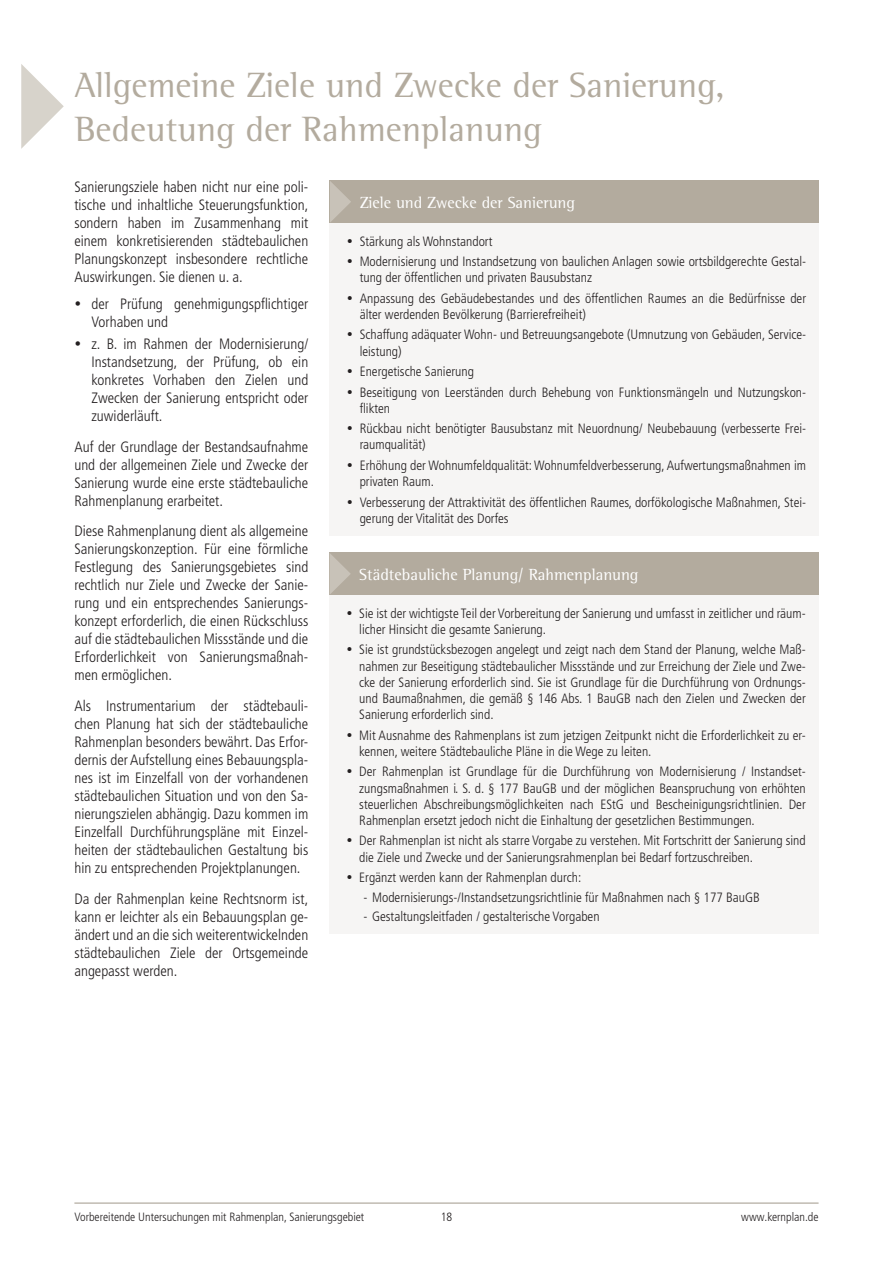
<style>
.page{position:relative;width:893px;height:1263px;background:#fff}
.page>*{position:absolute;margin:0;border:0;box-sizing:border-box;transform-origin:0 0}
.t1{font:36px/43.2px "Rotis Semi Serif Std";color:#b3ab9e}
.t2{font:16.5px "Rotis Semi Serif Std";color:#fff}
.t3{font:300 condensed 15px/18px "Frutiger LT Pro";color:#231f20;text-align:justify}
.t4{font:300 condensed 13.5px/16.2px "Frutiger LT Pro";color:#231f20}
.t5{font:300 condensed 12px "Frutiger LT Pro";color:#231f20}
</style>
<div class="page">
<svg style="left:21px;top:64px;width:43px;height:85px"></svg>
<hr style="left:74px;top:1203px;width:745px;height:1px;background:#a1988a">
<div style="left:330px;top:223px;width:489px;height:312px;background:#f6f5f4"></div>
<div style="left:330px;top:181px;width:489px;height:42px;background:#b3ab9e"></div>
<svg style="left:330px;top:181px;width:21px;height:41px"></svg>
<div style="left:330px;top:595px;width:489px;height:338px;background:#f6f5f4"></div>
<div style="left:330px;top:553px;width:489px;height:42px;background:#b3ab9e"></div>
<svg style="left:330px;top:554px;width:21px;height:40px"></svg>
<h1 class="t1" style="left:75px;top:64px;width:651px">Allgemeine Ziele und Zwecke der Sanierung,<br>Bedeutung der Rahmenplanung</h1>
<p class="t3" style="left:74px;top:178px;width:235px">Sanierungsziele haben nicht nur eine poli&shy;tische und inhaltliche Steuerungsfunktion, sondern haben im Zusammenhang mit einem konkretisierenden städtebaulichen Planungskonzept insbesondere rechtliche Auswirkungen. Sie dienen u. a.</p>
<p class="t3" style="left:91px;top:294px;width:218px;text-indent:-17px">• der Prüfung genehmigungspflichtiger<br>Vorhaben und</p>
<p class="t3" style="left:91px;top:335px;width:218px;text-indent:-17px">• z. B. im Rahmen der Modernisierung/ Instandsetzung, der Prüfung, ob ein konkretes Vorhaben den Zielen und Zwecken der Sanierung entspricht oder zuwiderläuft.</p>
<p class="t3" style="left:74px;top:437px;width:235px">Auf der Grundlage der Bestandsaufnahme und der allgemeinen Ziele und Zwecke der Sanierung wurde eine erste städtebauliche Rahmenplanung erarbeitet.</p>
<p class="t3" style="left:74px;top:522px;width:235px">Diese Rahmenplanung dient als allgemeine Sanierungskonzeption. Für eine förmliche Festlegung des Sanierungsgebietes sind rechtlich nur Ziele und Zwecke der Sanie&shy;rung und ein entsprechendes Sanierungs&shy;konzept erforderlich, die einen Rückschluss auf die städtebaulichen Missstände und die Erforderlichkeit von Sanierungsmaßnah&shy;men ermöglichen.</p>
<p class="t3" style="left:74px;top:697px;width:235px">Als Instrumentarium der städtebauli&shy;chen Planung hat sich der städtebauliche Rahmenplan besonders bewährt. Das Erfor&shy;dernis der Aufstellung eines Bebauungspla&shy;nes ist im Einzelfall von der vorhandenen städtebaulichen Situation und von den Sa&shy;nierungszielen abhängig. Dazu kommen im Einzelfall Durchführungspläne mit Einzel&shy;heiten der städtebaulichen Gestaltung bis hin zu entsprechenden Projektplanungen.</p>
<p class="t3" style="left:74px;top:890px;width:235px">Da der Rahmenplan keine Rechtsnorm ist, kann er leichter als ein Bebauungsplan ge&shy;ändert und an die sich weiterentwickelnden städtebaulichen Ziele der Ortsgemeinde angepasst werden.</p>
<p class="t2" style="left:360px;top:192px;width:217px">Ziele und Zwecke der Sanierung</p>
<p class="t4" style="left:347px;top:233px;width:147px">• Stärkung als Wohnstandort</p>
<p class="t4" style="left:360px;top:253px;width:448px;text-indent:-13px">• Modernisierung und Instandsetzung von baulichen Anlagen sowie ortsbildgerechte Gestal&shy;tung der öffentlichen und privaten Bausubstanz</p>
<p class="t4" style="left:360px;top:290px;width:448px;text-indent:-13px">• Anpassung des Gebäudebestandes und des öffentlichen Raumes an die Bedürfnisse der älter werdenden Bevölkerung (Barrierefreiheit)</p>
<p class="t4" style="left:360px;top:327px;width:448px;text-indent:-13px">• Schaffung adäquater Wohn- und Betreuungsangebote (Umnutzung von Gebäuden, Service&shy;leistung)</p>
<p class="t4" style="left:347px;top:363px;width:129px">• Energetische Sanierung</p>
<p class="t4" style="left:360px;top:384px;width:448px;text-indent:-13px">• Beseitigung von Leerständen durch Behebung von Funktionsmängeln und Nutzungskon&shy;flikten</p>
<p class="t4" style="left:360px;top:421px;width:448px;text-indent:-13px">• Rückbau nicht benötigter Bausubstanz mit Neuordnung/ Neubebauung (verbesserte Frei&shy;raumqualität)</p>
<p class="t4" style="left:360px;top:457px;width:448px;text-indent:-13px">• Erhöhung der Wohnumfeldqualität: Wohnumfeldverbesserung, Aufwertungsmaßnahmen im privaten Raum.</p>
<p class="t4" style="left:360px;top:494px;width:448px;text-indent:-13px">• Verbesserung der Attraktivität des öffentlichen Raumes, dorfökologische Maßnahmen, Stei&shy;gerung der Vitalität des Dorfes</p>
<p class="t2" style="left:359px;top:564px;width:281px">Städtebauliche Planung/ Rahmenplanung</p>
<p class="t4" style="left:359px;top:605px;width:448px;text-indent:-13px">• Sie ist der wichtigste Teil der Vorbereitung der Sanierung und umfasst in zeitlicher und räum&shy;licher Hinsicht die gesamte Sanierung.</p>
<p class="t4" style="left:359px;top:642px;width:448px;text-align:justify;text-indent:-13px">• Sie ist grundstücksbezogen angelegt und zeigt nach dem Stand der Planung, welche Maß&shy;nahmen zur Beseitigung städtebaulicher Missstände und zur Erreichung der Ziele und Zwe&shy;cke der Sanierung erforderlich sind. Sie ist Grundlage für die Durchführung von Ordnungs&shy;und Baumaßnahmen, die gemäß § 146 Abs. 1 BauGB nach den Zielen und Zwecken der Sanierung erforderlich sind.</p>
<p class="t4" style="left:359px;top:727px;width:448px;text-indent:-13px">• Mit Ausnahme des Rahmenplans ist zum jetzigen Zeitpunkt nicht die Erforderlichkeit zu er&shy;kennen, weitere Städtebauliche Pläne in die Wege zu leiten.</p>
<p class="t4" style="left:359px;top:764px;width:448px;text-align:justify;text-indent:-13px">• Der Rahmenplan ist Grundlage für die Durchführung von Modernisierung / Instandset&shy;zungsmaßnahmen i. S. d. § 177 BauGB und der möglichen Beanspruchung von erhöhten steuerlichen Abschreibungsmöglichkeiten nach EStG und Bescheinigungsrichtlinien. Der Rahmenplan ersetzt jedoch nicht die Einhaltung der gesetzlichen Bestimmungen.</p>
<p class="t4" style="left:359px;top:833px;width:448px;text-indent:-13px">• Der Rahmenplan ist nicht als starre Vorgabe zu verstehen. Mit Fortschritt der Sanierung sind die Ziele und Zwecke und der Sanierungsrahmenplan bei Bedarf fortzuschreiben.</p>
<p class="t4" style="left:347px;top:869px;width:236px">• Ergänzt werden kann der Rahmenplan durch:</p>
<p class="t4" style="left:364px;top:890px;width:398px">- Modernisierungs-/Instandsetzungsrichtlinie für Maßnahmen nach § 177 BauGB</p>
<p class="t4" style="left:364px;top:908px;width:238px">- Gestaltungsleitfaden / gestalterische Vorgaben</p>
<p class="t5" style="left:74px;top:1210px;width:291px">Vorbereitende Untersuchungen mit Rahmenplan, Sanierungsgebiet</p>
<p class="t5" style="left:441px;top:1210px;width:13px">18</p>
<p class="t5" style="left:741px;top:1210px;width:79px">www.kernplan.de</p>
</div>
